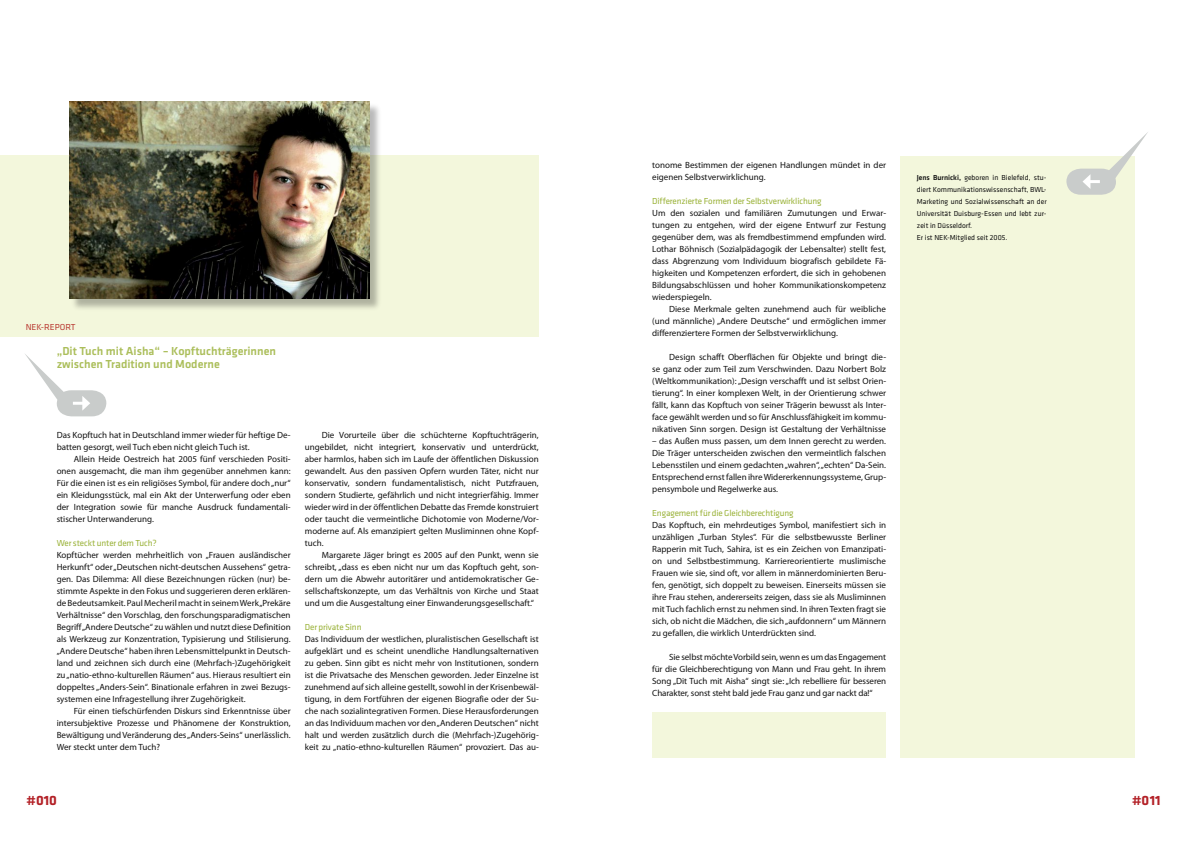
<style>
.page{position:relative;width:1191px;height:842px;background:#fff}
.page>*{position:absolute;margin:0;border:0;box-sizing:border-box;transform-origin:0 0}
.t1{font:700 14px "Klavika";color:#b32127}
.t2{font:500 12px/13px "Klavika";color:#abbe5a}
.t3{font:9px/12px "Myriad Pro";color:#121212;text-align:justify}
.t4{font:9px "Klavika";letter-spacing:-.01em;color:#9ab238}
.t5{font:9px "Klavika";color:#b93a32}
.t6{font:7.5px/12px "Klavika";color:#121212}
.s1{font-weight:500}
</style>
<div class="page">
<div style="left:0;top:155px;width:538px;height:181px;background:#f3f7dc"></div>
<svg style="left:25px;top:354px;width:81px;height:62px"></svg>
<div style="left:70px;top:103px;width:313px;height:209px;background:#121212;opacity:.3"></div>
<img style="left:69px;top:102px;width:300px;height:197px">
<div style="left:900px;top:157px;width:234px;height:601px;background:#f3f7dc"></div>
<svg style="left:1066px;top:132px;width:82px;height:63px"></svg>
<div style="left:652px;top:712px;width:233px;height:45px;background:#f3f7dc"></div>
<p class="t5" style="left:26px;top:322px;width:51px">NEK-REPORT</p>
<h2 class="t2" style="left:57px;top:345px;width:221px">„Dit Tuch mit Aisha“ – Kopftuchträgerinnen zwischen Tradition und Moderne</h2>
<p class="t3" style="left:57px;top:429px;width:235px">Das Kopftuch hat in Deutschland immer wieder für heftige De&shy;batten gesorgt, weil Tuch eben nicht gleich Tuch ist.</p>
<p class="t3" style="left:57px;top:453px;width:235px;text-indent:17px">Allein Heide Oestreich hat 2005 fünf verschieden Positi&shy;onen ausgemacht, die man ihm gegenüber annehmen kann:<br>Für die einen ist es ein religiöses Symbol, für andere doch „nur“ ein Kleidungsstück, mal ein Akt der Unterwerfung oder eben der Integration sowie für manche Ausdruck fundamentali&shy;stischer Unterwanderung.</p>
<p class="t4" style="left:57px;top:538px;width:101px">Wer steckt unter dem Tuch?</p>
<p class="t3" style="left:57px;top:549px;width:235px">Kopftücher werden mehrheitlich von „Frauen ausländischer Herkunft“ oder „Deutschen nicht-deutschen Aussehens“ getra&shy;gen. Das Dilemma: All diese Bezeichnungen rücken (nur) be&shy;stimmte Aspekte in den Fokus und suggerieren deren erklären&shy;de Bedeutsamkeit. Paul Mecheril macht in seinem Werk „Prekäre Verhältnisse“ den Vorschlag, den forschungsparadigmatischen Begriff „Andere Deutsche“ zu wählen und nutzt diese Definition als Werkzeug zur Konzentration, Typisierung und Stilisierung. „Andere Deutsche“ haben ihren Lebensmittelpunkt in Deutsch&shy;land und zeichnen sich durch eine (Mehrfach-)Zugehörigkeit zu „natio-ethno-kulturellen Räumen“ aus. Hieraus resultiert ein doppeltes „Anders-Sein“. Binationale erfahren in zwei Bezugs&shy;systemen eine Infragestellung ihrer Zugehörigkeit.</p>
<p class="t3" style="left:57px;top:705px;width:235px;text-indent:17px">Für einen tiefschürfenden Diskurs sind Erkenntnisse über intersubjektive Prozesse und Phänomene der Konstruktion, Bewältigung und Veränderung des „Anders-Seins“ unerlässlich.<br>Wer steckt unter dem Tuch?</p>
<p class="t3" style="left:305px;top:429px;width:235px;text-indent:17px">Die Vorurteile über die schüchterne Kopftuchträgerin, ungebildet, nicht integriert, konservativ und unterdrückt, aber harmlos, haben sich im Laufe der öffentlichen Diskussion gewandelt. Aus den passiven Opfern wurden Täter, nicht nur konservativ, sondern fundamentalistisch, nicht Putzfrauen, sondern Studierte, gefährlich und nicht integrierfähig. Immer wieder wird in der öffentlichen Debatte das Fremde konstruiert oder taucht die vermeintliche Dichotomie von Moderne/Vor&shy;moderne auf. Als emanzipiert gelten Musliminnen ohne Kopf&shy;tuch.</p>
<p class="t3" style="left:305px;top:549px;width:235px;text-indent:17px">Margarete Jäger bringt es 2005 auf den Punkt, wenn sie schreibt, „dass es eben nicht nur um das Kopftuch geht, son&shy;dern um die Abwehr autoritärer und antidemokratischer Ge&shy;sellschaftskonzepte, um das Verhältnis von Kirche und Staat und um die Ausgestaltung einer Einwanderungsgesellschaft.“</p>
<p class="t4" style="left:305px;top:622px;width:58px">Der private Sinn</p>
<p class="t3" style="left:305px;top:633px;width:235px">Das Individuum der westlichen, pluralistischen Gesellschaft ist aufgeklärt und es scheint unendliche Handlungsalternativen zu geben. Sinn gibt es nicht mehr von Institutionen, sondern ist die Privatsache des Menschen geworden. Jeder Einzelne ist zunehmend auf sich alleine gestellt, sowohl in der Krisenbewäl&shy;tigung, in dem Fortführen der eigenen Biografie oder der Su&shy;che nach sozialintegrativen Formen. Diese Herausforderungen an das Individuum machen vor den „Anderen Deutschen“ nicht halt und werden zusätzlich durch die (Mehrfach-)Zugehörig&shy;keit zu „natio-ethno-kulturellen Räumen“ provoziert. Das au-</p>
<p class="t3" style="left:652px;top:159px;width:235px">tonome Bestimmen der eigenen Handlungen mündet in der eigenen Selbstverwirklichung.</p>
<p class="t4" style="left:652px;top:196px;width:171px">Differenzierte Formen der Selbstverwirklichung</p>
<p class="t3" style="left:652px;top:207px;width:235px">Um den sozialen und familiären Zumutungen und Erwar&shy;tungen zu entgehen, wird der eigene Entwurf zur Festung gegenüber dem, was als fremdbestimmend empfunden wird.<br>Lothar Böhnisch (Sozialpädagogik der Lebensalter) stellt fest, dass Abgrenzung vom Individuum biografisch gebildete Fä&shy;higkeiten und Kompetenzen erfordert, die sich in gehobenen Bildungsabschlüssen und hoher Kommunikationskompetenz wiederspiegeln.</p>
<p class="t3" style="left:652px;top:303px;width:235px;text-indent:17px">Diese Merkmale gelten zunehmend auch für weibliche (und männliche) „Andere Deutsche“ und ermöglichen immer differenziertere Formen der Selbstverwirklichung.</p>
<p class="t3" style="left:652px;top:351px;width:235px;text-indent:17px">Design schafft Oberflächen für Objekte und bringt die&shy;se ganz oder zum Teil zum Verschwinden. Dazu Norbert Bolz (Weltkommunikation): „Design verschafft und ist selbst Orien&shy;tierung“. In einer komplexen Welt, in der Orientierung schwer fällt, kann das Kopftuch von seiner Trägerin bewusst als Inter&shy;face gewählt werden und so für Anschlussfähigkeit im kommu&shy;nikativen Sinn sorgen. Design ist Gestaltung der Verhältnisse</p>
<p class="t3" style="left:652px;top:435px;width:235px">– das Außen muss passen, um dem Innen gerecht zu werden.<br>Die Träger unterscheiden zwischen den vermeintlich falschen Lebensstilen und einem gedachten „wahren“, „echten“ Da-Sein.<br>Entsprechend ernst fallen ihre Widererkennungssysteme, Grup&shy;pensymbole und Regelwerke aus.</p>
<p class="t4" style="left:652px;top:508px;width:143px">Engagement für die Gleichberechtigung</p>
<p class="t3" style="left:652px;top:519px;width:235px">Das Kopftuch, ein mehrdeutiges Symbol, manifestiert sich in unzähligen „Turban Styles“. Für die selbstbewusste Berliner Rapperin mit Tuch, Sahira, ist es ein Zeichen von Emanzipati&shy;on und Selbstbestimmung. Karriereorientierte muslimische Frauen wie sie, sind oft, vor allem in männerdominierten Beru&shy;fen, genötigt, sich doppelt zu beweisen. Einerseits müssen sie ihre Frau stehen, andererseits zeigen, dass sie als Musliminnen mit Tuch fachlich ernst zu nehmen sind. In ihren Texten fragt sie sich, ob nicht die Mädchen, die sich „aufdonnern“ um Männern zu gefallen, die wirklich Unterdrückten sind.</p>
<p class="t3" style="left:652px;top:651px;width:235px;text-indent:17px">Sie selbst möchte Vorbild sein, wenn es um das Engagement für die Gleichberechtigung von Mann und Frau geht. In ihrem Song „Dit Tuch mit Aisha“ singt sie: „Ich rebelliere für besseren Charakter, sonst steht bald jede Frau ganz und gar nackt da!“</p>
<p class="t6" style="left:917px;top:172px;width:131px"><span class="s1">Jens Burnicki,</span> geboren in Bielefeld, stu&shy;diert Kommunikationswissenschaft, BWL-Marketing und Sozialwissenschaft an der Universität Duisburg-Essen und lebt zur&shy;zeit in Düsseldorf.<br>Er ist NEK-Mitglied seit 2005.</p>
<h1 class="t1" style="left:27px;top:793px;width:32px">#010</h1>
<h1 class="t1" style="left:1132px;top:793px;width:30px">#011</h1>
</div>
